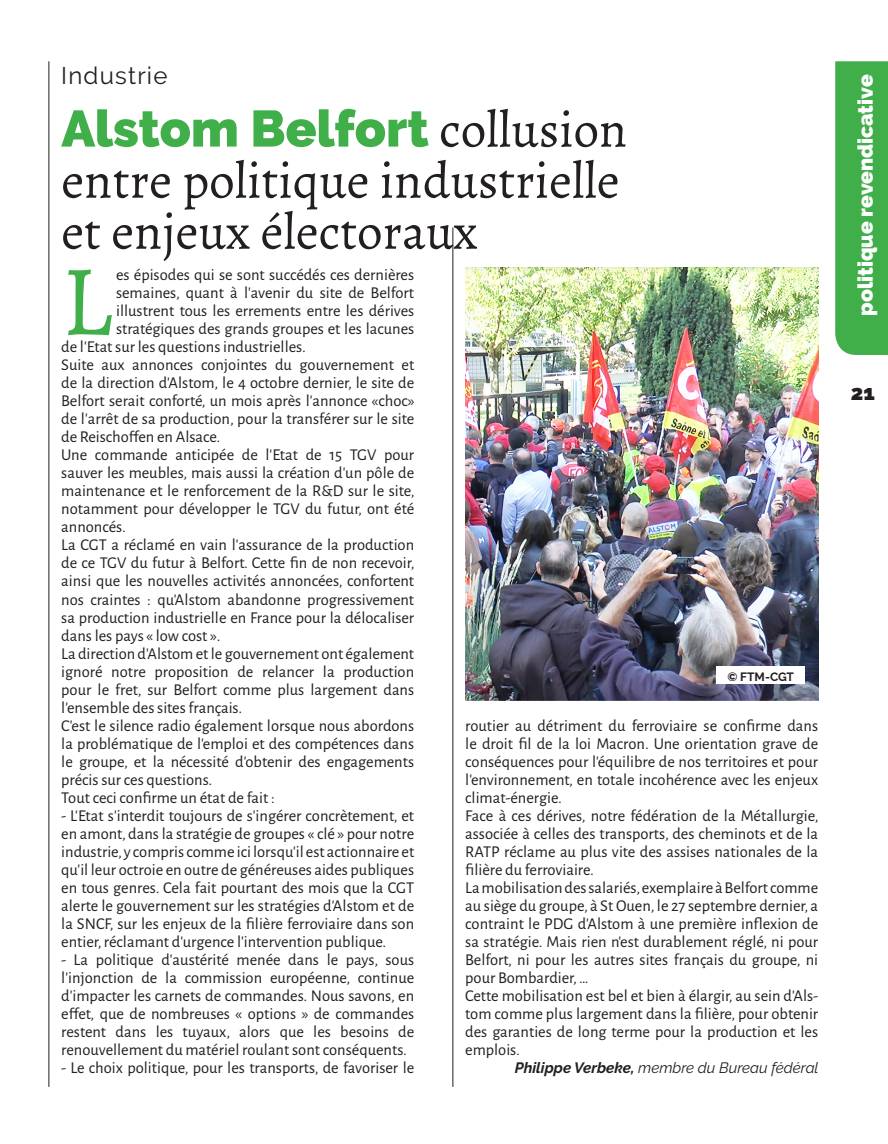
<style>
.page{position:relative;width:888px;height:1144px;background:#fff}
.page>*{position:absolute;margin:0;border:0;box-sizing:border-box;transform-origin:0 0}
.Lettrine_Texte{font:100.2px "Alegreya";color:#40ae49}
.Titre_C34{font:51px "Alegreya";color:#231f20}
.Titre_C34-2{font:900 51px "Raleway";color:#40ae49}
.t1{font:24px "Raleway";letter-spacing:.05em;color:#231f20}
.t2{font:900 21px "Raleway";color:#fff}
.Folios{font:900 21px "Raleway";color:#231f20}
.Signatutre{font:16.5px/18px "Alegreya Sans";color:#231f20;text-align:justify}
.Lettrine_Texte-2{font:16.5px/18px "Alegreya Sans";color:#231f20;text-align:justify}
.Signatutre-2{font:italic 15px "Raleway";color:#231f20}
.t3{font:700 12px "Raleway";letter-spacing:-.005em;color:#231f20}
.s1{font-family:"Alegreya";font-weight:400;color:#231f20}
.s2{font-weight:700}
</style>
<div class="page">
<div style="left:835px;top:61px;width:53px;height:294px;background:#40ae49"></div>
<hr style="left:49px;top:61px;width:1px;height:1025px;background:#231f20">
<hr style="left:452px;top:227px;width:1px;height:859px;background:#231f20">
<img style="left:465px;top:267px;width:353px;height:433px">
<div style="left:716px;top:666px;width:89px;height:18px;background:#fff"></div>
<p class="t1" style="left:61px;top:61px;width:108px">Industrie</p>
<p class="Titre_C34-2" style="left:61px;top:99px;width:568px">Alstom Belfort <span class="s1">collusion</span></p>
<p class="Titre_C34" style="left:61px;top:149px;width:560px">entre politique industrielle</p>
<p class="Titre_C34" style="left:61px;top:200px;width:418px">et enjeux électoraux</p>
<p class="Lettrine_Texte" style="left:61px;top:239px;width:52px">L</p>
<p class="Lettrine_Texte-2" style="left:116px;top:265px;width:300px">es épisodes qui se sont succédés ces dernières</p>
<p class="Lettrine_Texte-2" style="left:116px;top:283px;width:300px">semaines, quant à l’avenir du site de Belfort</p>
<p class="Lettrine_Texte-2" style="left:116px;top:301px;width:300px">illustrent tous les errements entre les dérives</p>
<p class="Lettrine_Texte-2" style="left:116px;top:319px;width:300px">stratégiques des grands groupes et les lacunes</p>
<p class="Lettrine_Texte-2" style="left:61px;top:337px;width:246px">de l’Etat sur les questions industrielles.</p>
<p class="Signatutre" style="left:61px;top:355px;width:354px">Suite aux annonces conjointes du gouvernement et de la direction d’Alstom, le 4 octobre dernier, le site de Belfort serait conforté, un mois après l’annonce «choc» de l’arrêt de sa production, pour la transférer sur le site de Reischoffen en Alsace.</p>
<p class="Signatutre" style="left:61px;top:445px;width:355px">Une commande anticipée de l’Etat de 15 TGV pour sauver les meubles, mais aussi la création d’un pôle de maintenance et le renforcement de la R&amp;D sur le site, notamment pour développer le TGV du futur, ont été annoncés.</p>
<p class="Signatutre" style="left:61px;top:535px;width:355px">La CGT a réclamé en vain l’assurance de la production de ce TGV du futur à Belfort. Cette fin de non recevoir, ainsi que les nouvelles activités annoncées, confortent nos craintes : qu’Alstom abandonne progressivement sa production industrielle en France pour la délocaliser dans les pays « low cost ».</p>
<p class="Signatutre" style="left:61px;top:643px;width:354px">La direction d’Alstom et le gouvernement ont également ignoré notre proposition de relancer la production pour le fret, sur Belfort comme plus largement dans l’ensemble des sites français.</p>
<p class="Signatutre" style="left:61px;top:715px;width:354px">C’est le silence radio également lorsque nous abordons la problématique de l’emploi et des compétences dans le groupe, et la nécessité d’obtenir des engagements précis sur ces questions.</p>
<p class="Signatutre" style="left:61px;top:787px;width:215px">Tout ceci confirme un état de fait :</p>
<p class="Signatutre" style="left:61px;top:805px;width:354px">- L’Etat s’interdit toujours de s’ingérer concrètement, et en amont, dans la stratégie de groupes « clé » pour notre industrie, y compris comme ici lorsqu’il est actionnaire et qu’il leur octroie en outre de généreuses aides publiques en tous genres. Cela fait pourtant des mois que la CGT alerte le gouvernement sur les stratégies d’Alstom et de la SNCF, sur les enjeux de la filière ferroviaire dans son entier, réclamant d’urgence l’intervention publique.</p>
<p class="Signatutre" style="left:61px;top:949px;width:354px">- La politique d’austérité menée dans le pays, sous l’injonction de la commission européenne, continue d’impacter les carnets de commandes. Nous savons, en effet, que de nombreuses « options » de commandes restent dans les tuyaux, alors que les besoins de renouvellement du matériel roulant sont conséquents.</p>
<p class="Signatutre" style="left:61px;top:1057px;width:354px">- Le choix politique, pour les transports, de favoriser le</p>
<p class="t3" style="left:727px;top:669px;width:68px">© FTM-CGT</p>
<p class="Signatutre" style="left:465px;top:715px;width:354px">routier au détriment du ferroviaire se confirme dans le droit fil de la loi Macron. Une orientation grave de conséquences pour l’équilibre de nos territoires et pour l’environnement, en totale incohérence avec les enjeux climat-énergie.</p>
<p class="Signatutre" style="left:465px;top:805px;width:355px">Face à ces dérives, notre fédération de la Métallurgie, associée à celles des transports, des cheminots et de la RATP réclame au plus vite des assises nationales de la filière du ferroviaire.</p>
<p class="Signatutre" style="left:465px;top:877px;width:354px">La mobilisation des salariés, exemplaire à Belfort comme au siège du groupe, à St Ouen, le 27 septembre dernier, a contraint le PDG d’Alstom à une première inflexion de sa stratégie. Mais rien n’est durablement réglé, ni pour Belfort, ni pour les autres sites français du groupe, ni pour Bombardier, …</p>
<p class="Lettrine_Texte-2" style="left:465px;top:985px;width:354px">Cette mobilisation est bel et bien à élargir, au sein d’Als&shy;tom comme plus largement dans la filière, pour obtenir des garanties de long terme pour la production et les emplois.</p>
<p class="Signatutre-2" style="left:515px;top:1058px;width:305px"><span class="s2">Philippe Verbeke,</span> membre du Bureau fédéral</p>
<p class="t2" style="left:853px;top:316px;width:243px;rotate:-90deg">politique revendicative</p>
<p class="Folios" style="left:851px;top:380px;width:26px">21</p>
</div>
